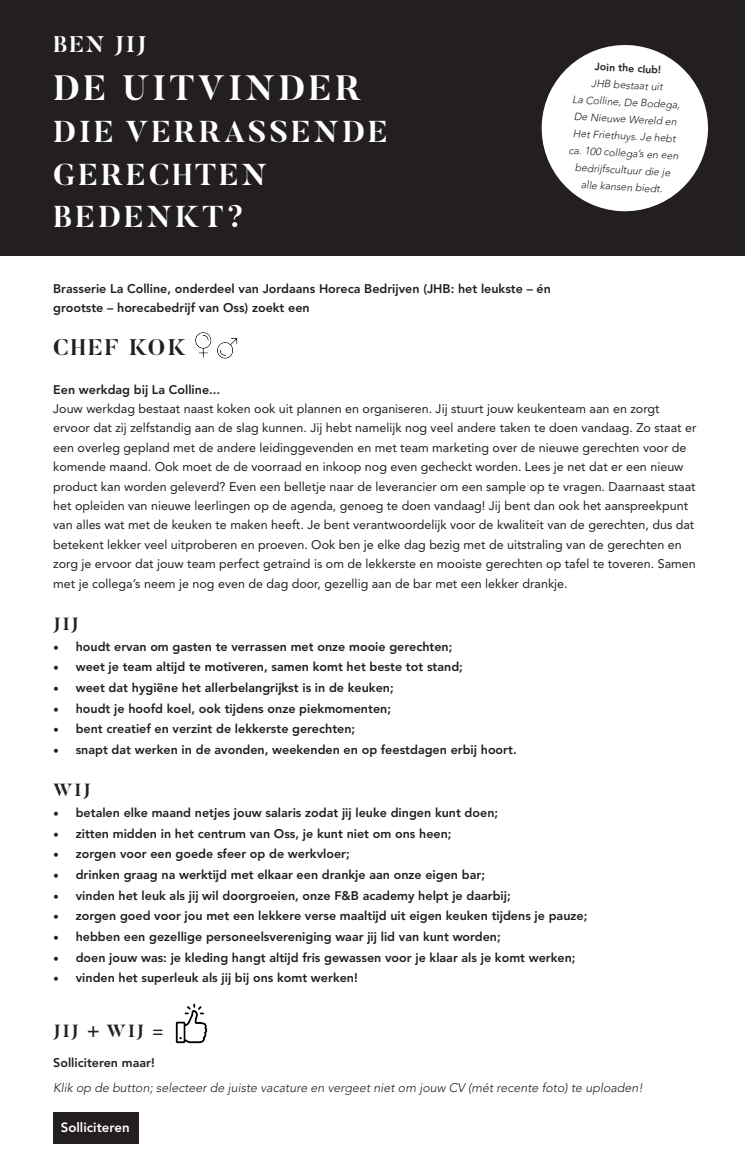
<style>
.page{position:relative;width:745px;height:1170px;background:#fff}
.page>*{position:absolute;margin:0;border:0;box-sizing:border-box;transform-origin:0 0}
.t1{font:700 35px "Butler";letter-spacing:.1em;color:#fff}
.t2{font:700 30px/42.5px "Butler";letter-spacing:.1em;color:#fff}
.t3{font:700 22.5px "Butler";letter-spacing:.1em;color:#231f20}
.t4{font:700 22.5px "Butler";letter-spacing:.08em;color:#fff}
.t5{font:700 17.5px "Butler";letter-spacing:.1em;color:#231f20}
.t6{font:800 13.25px "Avenir";color:#fff}
.t7{font:800 12.5px/19.4px "Avenir";color:#231f20}
.t8{font:12.5px/19.4px "Avenir";color:#231f20}
.t9{font:italic 300 12.5px "Avenir";color:#231f20}
.t10{font:italic 300 10.5px/17px "Avenir";color:#231f20;text-align:center}
.t11{font:800 10.5px "Avenir";color:#231f20}
.s1{font-family:"Minion Pro";font-weight:400;font-size:15px}
</style>
<div class="page">
<div style="left:53px;top:1112px;width:86px;height:31px;background:#231f20"></div>
<div style="left:0;top:0;width:744px;height:255px;background:#231f20"></div>
<svg style="left:541px;top:45px;width:167px;height:167px"></svg>
<img style="left:175px;top:1003px;width:33px;height:41px">
<img style="left:195px;top:332px;width:43px;height:27px">
<h3 class="t4" style="left:53px;top:30px;width:95px">BEN JIJ</h3>
<h1 class="t1" style="left:53px;top:65px;width:309px">DE UITVINDER</h1>
<h2 class="t2" style="left:53px;top:111px;width:336px">DIE VERRASSENDE<br>GERECHTEN<br>BEDENKT?</h2>
<p class="t11" style="left:594px;top:60px;width:68px;rotate:3deg">Join the club!</p>
<p class="t10" style="left:572px;top:74px;width:111px;rotate:3deg">JHB bestaat uit<br>La Colline, De Bodega,<br>De Nieuwe Wereld en<br>Het Friethuys. Je hebt ca. 100 collega’s en een bedrijfscultuur die je alle kansen biedt.</p>
<p class="t7" style="left:53px;top:279px;width:499px">Brasserie La Colline, onderdeel van Jordaans Horeca Bedrijven (JHB: het leukste – én grootste – horecabedrijf van Oss) zoekt een</p>
<h3 class="t3" style="left:53px;top:333px;width:134px">CHEF KOK</h3>
<p class="t7" style="left:53px;top:379px;width:168px">Een werkdag bij La Colline...</p>
<p class="t8" style="left:53px;top:399px;width:644px">Jouw werkdag bestaat naast koken ook uit plannen en organiseren. Jij stuurt jouw keukenteam aan en zorgt ervoor dat zij zelfstandig aan de slag kunnen. Jij hebt namelijk nog veel andere taken te doen vandaag. Zo staat er een overleg gepland met de andere leidinggevenden en met team marketing over de nieuwe gerechten voor de komende maand. Ook moet de de voorraad en inkoop nog even gecheckt worden. Lees je net dat er een nieuw product kan worden geleverd? Even een belletje naar de leverancier om een sample op te vragen. Daarnaast staat het opleiden van nieuwe leerlingen op de agenda, genoeg te doen vandaag! Jij bent dan ook het aanspreekpunt van alles wat met de keuken te maken heeft. Je bent verantwoordelijk voor de kwaliteit van de gerechten, dus dat betekent lekker veel uitproberen en proeven. Ook ben je elke dag bezig met de uitstraling van de gerechten en zorg je ervoor dat jouw team perfect getraind is om de lekkerste en mooiste gerechten op tafel te toveren. Samen met je collega’s neem je nog even de dag door, gezellig aan de bar met een lekker drankje.</p>
<h3 class="t5" style="left:53px;top:612px;width:27px">JIJ</h3>
<p class="t7" style="left:53px;top:636px;width:400px"><span class="s1">•</span> houdt ervan om gasten te verrassen met onze mooie gerechten;</p>
<p class="t7" style="left:53px;top:657px;width:411px"><span class="s1">•</span> weet je team altijd te motiveren, samen komt het beste tot stand;</p>
<p class="t7" style="left:53px;top:678px;width:342px"><span class="s1">•</span> weet dat hygiëne het allerbelangrijkst is in de keuken;</p>
<p class="t7" style="left:53px;top:698px;width:339px"><span class="s1">•</span> houdt je hoofd koel, ook tijdens onze piekmomenten;</p>
<p class="t7" style="left:53px;top:719px;width:303px"><span class="s1">•</span> bent creatief en verzint de lekkerste gerechten;</p>
<p class="t7" style="left:53px;top:739px;width:464px"><span class="s1">•</span> snapt dat werken in de avonden, weekenden en op feestdagen erbij hoort.</p>
<h3 class="t5" style="left:53px;top:779px;width:39px">WIJ</h3>
<p class="t7" style="left:53px;top:803px;width:446px"><span class="s1">•</span> betalen elke maand netjes jouw salaris zodat jij leuke dingen kunt doen;</p>
<p class="t7" style="left:53px;top:823px;width:399px"><span class="s1">•</span> zitten midden in het centrum van Oss, je kunt niet om ons heen;</p>
<p class="t7" style="left:53px;top:844px;width:298px"><span class="s1">•</span> zorgen voor een goede sfeer op de werkvloer;</p>
<p class="t7" style="left:53px;top:864px;width:433px"><span class="s1">•</span> drinken graag na werktijd met elkaar een drankje aan onze eigen bar;</p>
<p class="t7" style="left:53px;top:885px;width:459px"><span class="s1">•</span> vinden het leuk als jij wil doorgroeien, onze F&amp;B academy helpt je daarbij;</p>
<p class="t7" style="left:53px;top:906px;width:535px"><span class="s1">•</span> zorgen goed voor jou met een lekkere verse maaltijd uit eigen keuken tijdens je pauze;</p>
<p class="t7" style="left:53px;top:926px;width:449px"><span class="s1">•</span> hebben een gezellige personeelsvereniging waar jij lid van kunt worden;</p>
<p class="t7" style="left:53px;top:947px;width:523px"><span class="s1">•</span> doen jouw was: je kleding hangt altijd fris gewassen voor je klaar als je komt werken;</p>
<p class="t7" style="left:53px;top:968px;width:306px"><span class="s1">•</span> vinden het superleuk als jij bij ons komt werken!</p>
<h3 class="t5" style="left:53px;top:1019px;width:111px">JIJ + WIJ =</h3>
<p class="t7" style="left:53px;top:1053px;width:103px">Solliciteren maar!</p>
<p class="t9" style="left:53px;top:1080px;width:591px">Klik op de button; selecteer de juiste vacature en vergeet niet om jouw CV (mét recente foto) te uploaden!</p>
<p class="t6" style="left:61px;top:1119px;width:70px">Solliciteren</p>
</div>
